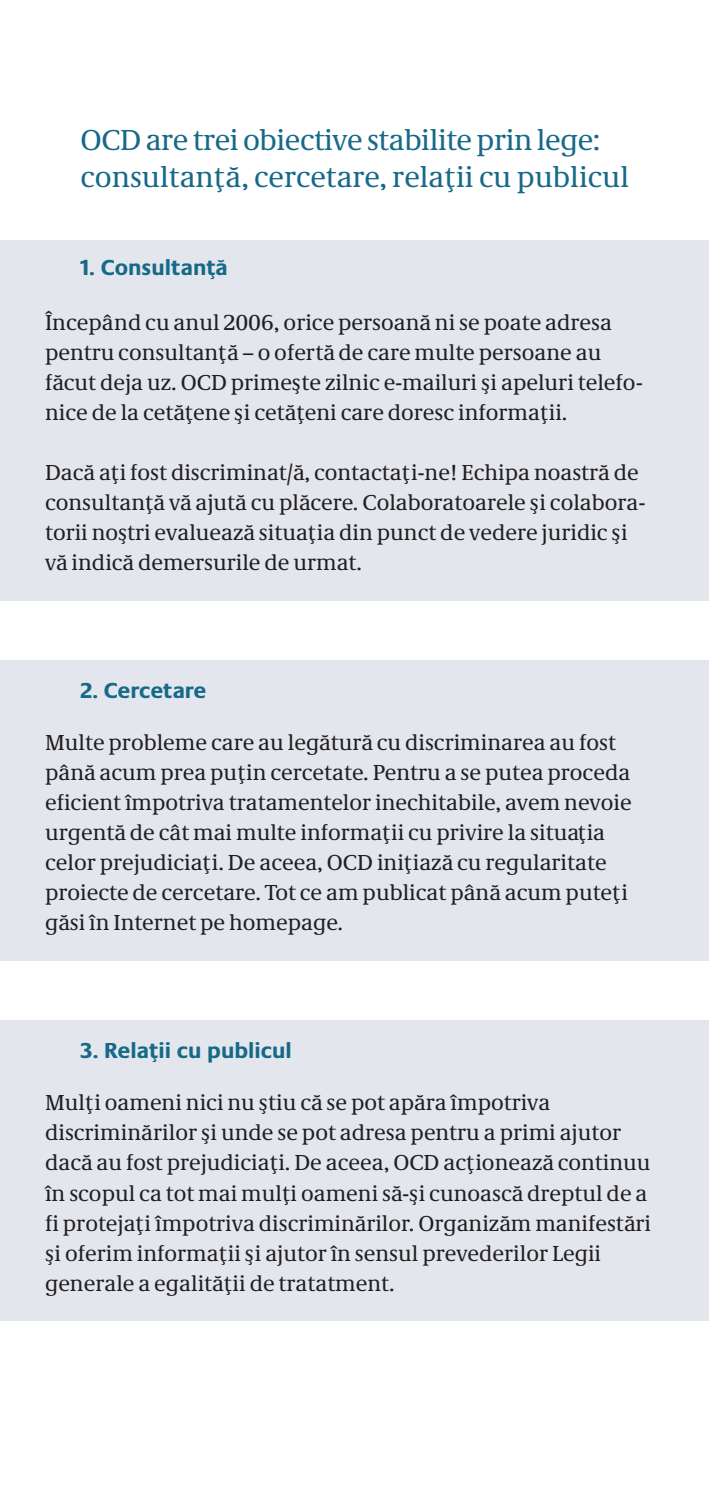
<style>
.page{position:relative;width:709px;height:1489px;background:#fff}
.page>*{position:absolute;margin:0;border:0;box-sizing:border-box;transform-origin:0 0}
.t1{font:30px/37.5px "Neue Demos";letter-spacing:-.005em;color:#176988}
.t2{font:22.5px/30px "Neue Demos";color:#231f20}
.t3{font:700 22.5px "Neue Praxis";color:#176988}
.s1{font-family:"Neue Demos"}
</style>
<div class="page">
<div style="left:0;top:240px;width:709px;height:360px;background:#e3e7ed"></div>
<div style="left:0;top:660px;width:709px;height:300px;background:#e3e7ed"></div>
<div style="left:0;top:1020px;width:709px;height:300px;background:#e3e7ed"></div>
<h1 class="t1" style="left:80px;top:120px;width:550px">OCD are trei obiective stabilite prin lege: consultant¸a˘, cercetare, relat¸ii cu publicul</h1>
<p class="t3" style="left:80px;top:253px;width:149px">1. Consultant<span class="s1">¸</span>a<span class="s1">˘</span></p>
<p class="t2" style="left:45px;top:307px;width:599px">Începând cu anul 2006, orice persoana˘ ni se poate adresa pentru consultant¸a˘ – o oferta˘ de care multe persoane au fa˘cut deja uz. OCD primes¸te zilnic e-mailuri s¸i apeluri telefo&shy;nice de la ceta˘t¸ene s¸i ceta˘t¸eni care doresc informat¸ii.</p>
<p class="t2" style="left:45px;top:457px;width:602px">Daca˘ at¸i fost discriminat/a˘, contactat¸i-ne! Echipa noastra˘ de consultant¸a˘ va˘ ajuta˘ cu pla˘cere. Colaboratoarele s¸i colabora&shy;torii nos¸tri evalueaza˘ situat¸ia din punct de vedere juridic s¸i va˘ indica˘ demersurile de urmat.</p>
<p class="t3" style="left:80px;top:676px;width:127px">2. Cercetare</p>
<p class="t2" style="left:45px;top:727px;width:588px">Multe probleme care au lega˘tura˘ cu discriminarea au fost pâna˘ acum prea put¸in cercetate. Pentru a se putea proceda eficient împotriva tratamentelor inechitabile, avem nevoie urgenta˘ de cât mai multe informat¸ii cu privire la situat¸ia celor prejudiciat¸i. De aceea, OCD init¸iaza˘ cu regularitate proiecte de cercetare. Tot ce am publicat pâna˘ acum putet¸i ga˘si în Internet pe homepage.</p>
<p class="t3" style="left:80px;top:1036px;width:213px">3. Relat<span class="s1">¸</span>ii cu publicul</p>
<p class="t2" style="left:44px;top:1087px;width:608px">Mult¸i oameni nici nu s¸tiu ca˘ se pot apa˘ra împotriva discrimina˘rilor s¸i unde se pot adresa pentru a primi ajutor daca˘ au fost prejudiciat¸i. De aceea, OCD act¸ioneaza˘ continuu în scopul ca tot mai mult¸i oameni sa˘-s¸i cunoasca˘ dreptul de a fi protejat¸i împotriva discrimina˘rilor. Organiza˘m manifesta˘ri s¸i oferim informat¸ii s¸i ajutor în sensul prevederilor Legii generale a egalita˘t¸ii de tratatment.</p>
</div>
